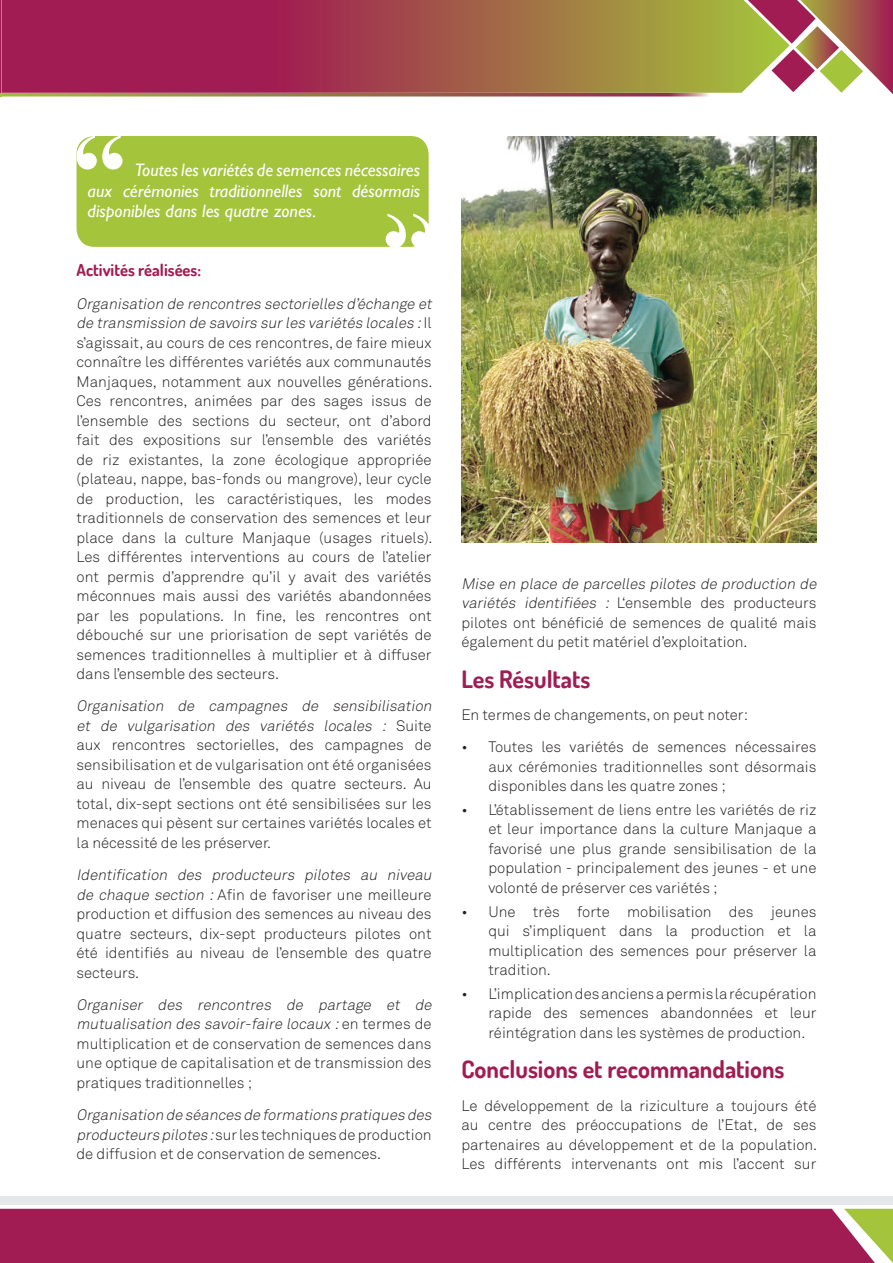
<style>
.page{position:relative;width:893px;height:1263px;background:#fff}
.page>*{position:absolute;margin:0;border:0;box-sizing:border-box;transform-origin:0 0}
.t1{font:700 24px "Dosis";color:#a11c52}
.t2{font:italic 18px/20.7px "Gill Sans";color:#fff;text-align:justify}
.t3{font:700 16.5px "Dosis";color:#a11c52}
.t4{font:300 15px/19.5px "Akkurat";color:#231f20}
.s1{font-style:italic}
</style>
<div class="page">
<div style="left:0;top:1209px;width:844px;height:54px;background:#a11c52"></div>
<svg style="left:844px;top:1209px;width:49px;height:54px"></svg>
<div style="left:0;top:1196px;width:893px;height:8px;background:#e6e7e9"></div>
<img style="left:2px;top:93px;width:707px;height:4px">
<svg style="left:790px;top:0;width:103px;height:94px"></svg>
<svg style="left:1px;top:0;width:789px;height:93px;background:#a3534d"></svg>
<hr style="left:0;top:0;width:1px;height:93px;background:#a11c52">
<div style="left:77px;top:136px;width:352px;height:111px;background:#a3c43b;border-radius:18px"></div>
<svg style="left:77px;top:136px;width:46px;height:34px"></svg>
<svg style="left:386px;top:214px;width:43px;height:33px"></svg>
<img style="left:461px;top:137px;width:355px;height:406px">
<p class="t2" style="left:88px;top:160px;width:334px;text-indent:47px">Toutes les variétés de semences nécessaires aux cérémonies traditionnelles sont désormais disponibles dans les quatre zones.</p>
<p class="t3" style="left:77px;top:259px;width:126px">Activités réalisées:</p>
<p class="t4" style="left:77px;top:294px;width:360px"><span class="s1">Organisation de rencontres sectorielles d’échange et de transmission de savoirs surles variétés locales :</span>I l s’agissait, au cours de ces rencontres, de faire mieux connaître les différentes variétés aux communautés Manjaques, notamment aux nouvelles générations.<br>Ces rencontres, animées par des sages issus de l’ensemble des sections du secteur, ont d’abord fait des expositions sur l’ensemble des variétés de riz existantes, la zone écologique appropriée (plateau, nappe, bas-fonds ou mangrove), leur cycle de production, les caractéristiques, les modes traditionnels de conservation des semences et leur place dans la culture Manjaque (usages rituels).<br>Les différentes interventions au cours de l’atelier ont permis d’apprendre qu’il y avait des variétés méconnues mais aussi des variétés abandonnées par les populations. In fine, les rencontres ont débouché sur une priorisation de sept variétés de semences traditionnelles à multiplier et à diffuser dans l’ensemble des secteurs.</p>
<p class="t4" style="left:77px;top:697px;width:360px"><span class="s1">Organisation de campagnes de sensibilisation et de vulgarisation des variétés locales :</span> S u i t e aux rencontres sectorielles, des campagnes de sensibilisation et de vulgarisation ont été organisées au niveau de l’ensemble des quatre secteurs. Au total, dix-sept sections ont été sensibilisées sur les menaces qui pèsent sur certaines variétés locales et la nécessité de les préserver.</p>
<p class="t4" style="left:77px;top:865px;width:360px"><span class="s1">Identification des producteurs pilotes au niveau de chaque section :</span> Afin de favoriser une meilleure production et diffusion des semences au niveau des quatre secteurs, dix-sept producteurs pilotes ont été identifiés au niveau de l’ensemble des quatre secteurs.</p>
<p class="t4" style="left:77px;top:995px;width:360px"><span class="s1">Organiser des rencontres de partage et de mutualisation des savoir-faire locaux :</span>e n t e r m e s d e multiplication et de conservation de semences dans une optique de capitalisation et de transmission des pratiques traditionnelles ;</p>
<p class="t4" style="left:77px;top:1105px;width:360px"><span class="s1">Organisation de séances de formations pratiques des producteurs pilotes :</span>sur les techniques de production de diffusion et de conservation de semences.</p>
<p class="t4" style="left:461px;top:574px;width:360px"><span class="s1">Mise en place de parcelles pilotes de production de variétés identifiées :</span> L‘ensemble des producteurs pilotes ont bénéficié de semences de qualité mais également du petit matériel d’exploitation.</p>
<h1 class="t1" style="left:461px;top:663px;width:131px">Les Résultats</h1>
<p class="t4" style="left:488px;top:699px;width:330px;line-height:32.2px;text-indent:-27px">En termes de changements, on peut noter:<br>Toutes les variétés de semences nécessaires</p>
<p class="t4" style="left:488px;top:757px;width:330px">aux cérémonies traditionnelles sont désormais disponibles dans les quatre zones ;</p>
<p class="t4" style="left:488px;top:800px;width:330px;text-align:justify">L’établissement de liens entre les variétés de riz et leur importance dans la culture Manjaque a favorisé une plus grande sensibilisation de la population - principalement des jeunes - et une volonté de préserver ces variétés ;</p>
<p class="t4" style="left:488px;top:902px;width:330px;text-align:justify">Une très forte mobilisation des jeunes qui s’impliquent dans la production et la multiplication des semences pour préserver la tradition.</p>
<p class="t4" style="left:488px;top:984px;width:330px;text-align:justify">L’implication des anciens a permis la récupération rapide des semences abandonnées et leur réintégration dans les systèmes de production.</p>
<h1 class="t1" style="left:461px;top:1054px;width:325px">Conclusions et recommandations</h1>
<p class="t4" style="left:461px;top:1096px;width:357px;text-align:justify">Le développement de la riziculture a toujours été au centre des préoccupations de l’Etat, de ses partenaires au développement et de la population.<br>Les différents intervenants ont mis l’accent sur</p>
</div>
